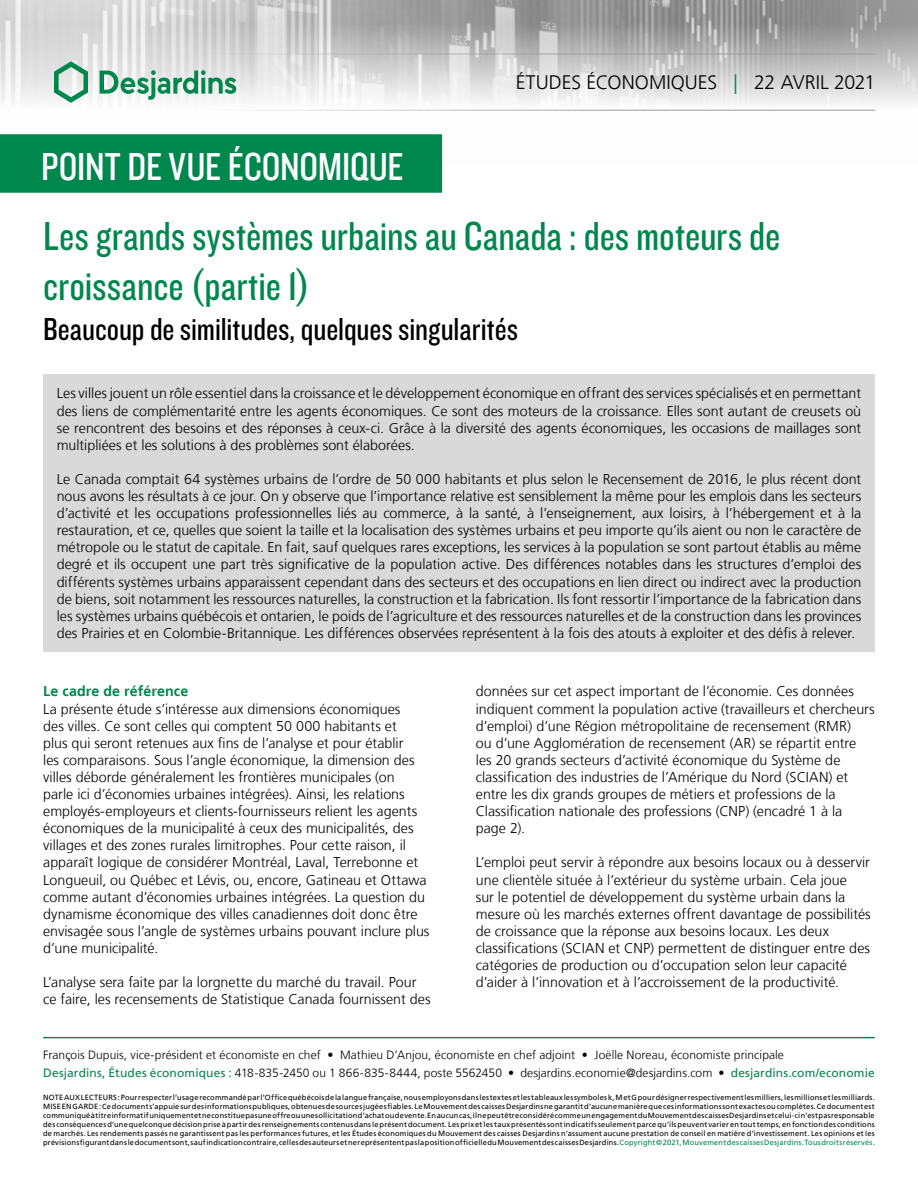
<style>
.page{position:relative;width:918px;height:1188px;background:#fff}
.page>*{position:absolute;margin:0;border:0;box-sizing:border-box;transform-origin:0 0}
.t1{font:42px/50.4px "Knockout 29 Junior Ltweight";color:#00874e}
.t2{font:40.5px "Knockout 29 Junior Ltweight";letter-spacing:-.005em;color:#fff}
.t3{font:33px "Knockout 29 Junior Ltweight";letter-spacing:-.005em;color:#000}
.t4{font:300 19.5px "Frutiger LT";color:#000}
.t5{font:300 14.25px/17.1px "Frutiger LT";color:#000}
.t6{font:700 14.25px "Frutiger LT";letter-spacing:.01em;color:#00874e}
.t7{font:300 12px/18.1px "Frutiger LT";letter-spacing:.005em;color:#000}
.t8{font:7.5px/9px "Frutiger LT";letter-spacing:.025em;color:#000;text-align:justify}
.s1{color:#00874e}
.s2{font-weight:400;color:#00874e}
</style>
<div class="page">
<img style="left:0;top:0;width:918px;height:164px">
<hr style="left:43px;top:54px;width:832px;height:1px;background:#9d9d9c">
<hr style="left:43px;top:110px;width:832px;height:1px;background:#9d9d9c">
<svg style="left:54px;top:61px;width:34px;height:42px"></svg>
<svg style="left:100px;top:70px;width:136px;height:30px"></svg>
<div style="left:0;top:135px;width:441px;height:57px;background:#00874e"></div>
<div style="left:0;top:134px;width:442px;height:59px;border:2px solid #00874e"></div>
<hr style="left:43px;top:1037px;width:832px;height:1px;background:#00874e">
<div style="left:43px;top:374px;width:832px;height:277px;background:#d9d9d9"></div>
<h2 class="t2" style="left:41px;top:140px;width:364px">POINT DE VUE ÉCONOMIQUE</h2>
<h3 class="t4" style="left:516px;top:72px;width:361px">ÉTUDES ÉCONOMIQUES <span class="s1">|</span> 22 AVRIL 2021</h3>
<h1 class="t1" style="left:43px;top:209px;width:738px">Les grands systèmes urbains au Canada : des moteurs de croissance (partie 1)</h1>
<h3 class="t3" style="left:43px;top:308px;width:476px">Beaucoup de similitudes, quelques singularités</h3>
<p class="t5" style="left:57px;top:385px;width:806px;text-align:justify">Les villes jouent un rôle essentiel dans la croissance et le développement économique en offrant des services spécialisés et en permettant des liens de complémentarité entre les agents économiques. Ce sont des moteurs de la croissance. Elles sont autant de creusets où se rencontrent des besoins et des réponses à ceux-ci. Grâce à la diversité des agents économiques, les occasions de maillages sont multipliées et les solutions à des problèmes sont élaborées.</p>
<p class="t5" style="left:57px;top:471px;width:806px;text-align:justify">Le Canada comptait 64 systèmes urbains de l’ordre de 50 000 habitants et plus selon le Recensement de 2016, le plus récent dont nous avons les résultats à ce jour. On y observe que l’importance relative est sensiblement la même pour les emplois dans les secteurs d’activité et les occupations professionnelles liés au commerce, à la santé, à l’enseignement, aux loisirs, à l’hébergement et à la restauration, et ce, quelles que soient la taille et la localisation des systèmes urbains et peu importe qu’ils aient ou non le caractère de métropole ou le statut de capitale. En fait, sauf quelques rares exceptions, les services à la population se sont partout établis au même degré et ils occupent une part très significative de la population active. Des différences notables dans les structures d’emploi des différents systèmes urbains apparaissent cependant dans des secteurs et des occupations en lien direct ou indirect avec la production de biens, soit notamment les ressources naturelles, la construction et la fabrication. Ils font ressortir l’importance de la fabrication dans les systèmes urbains québécois et ontarien, le poids de l’agriculture et des ressources naturelles et de la construction dans les provinces des Prairies et en Colombie-Britannique. Les différences observées représentent à la fois des atouts à exploiter et des défis à relever.</p>
<p class="t6" style="left:43px;top:683px;width:147px">Le cadre de référence</p>
<p class="t5" style="left:43px;top:700px;width:388px">La présente étude s’intéresse aux dimensions économiques<br>des villes. Ce sont celles qui comptent 50 000 habitants et<br>plus qui seront retenues aux fins de l’analyse et pour établir<br>les comparaisons. Sous l’angle économique, la dimension des villes déborde généralement les frontières municipales (on<br>parle ici d’économies urbaines intégrées). Ainsi, les relations employés‑employeurs et clients-fournisseurs relient les agents économiques de la municipalité à ceux des municipalités, des villages et des zones rurales limitrophes. Pour cette raison, il apparaît logique de considérer Montréal, Laval, Terrebonne et Longueuil, ou Québec et Lévis, ou, encore, Gatineau et Ottawa comme autant d’économies urbaines intégrées. La question du dynamisme économique des villes canadiennes doit donc être envisagée sous l’angle de systèmes urbains pouvant inclure plus d’une municipalité.</p>
<p class="t5" style="left:43px;top:974px;width:389px">L’analyse sera faite par la lorgnette du marché du travail. Pour ce faire, les recensements de Statistique Canada fournissent des</p>
<p class="t5" style="left:476px;top:683px;width:400px">données sur cet aspect important de l’économie. Ces données indiquent comment la population active (travailleurs et chercheurs d’emploi) d’une Région métropolitaine de recensement (RMR)<br>ou d’une Agglomération de recensement (AR) se répartit entre les 20 grands secteurs d’activité économique du Système de classification des industries de l’Amérique du Nord (SCIAN) et entre les dix grands groupes de métiers et professions de la Classification nationale des professions (CNP) (encadré 1 à la page 2).</p>
<p class="t5" style="left:476px;top:854px;width:396px">L’emploi peut servir à répondre aux besoins locaux ou à desservir une clientèle située à l’extérieur du système urbain. Cela joue<br>sur le potentiel de développement du système urbain dans la mesure où les marchés externes offrent davantage de possibilités de croissance que la réponse aux besoins locaux. Les deux classifications (SCIAN et CNP) permettent de distinguer entre des catégories de production ou d’occupation selon leur capacité d’aider à l’innovation et à l’accroissement de la productivité.</p>
<p class="t7" style="left:43px;top:1046px;width:833px">François Dupuis, vice-président et économiste en chef • Mathieu D’Anjou, économiste en chef adjoint • Joëlle Noreau, économiste principale<br><span class="s2">Desjardins, Études économiques :</span> 418‑835‑2450 ou 1 866‑835‑8444, poste 5562450 • desjardins.economie@desjardins.com • <span class="s2">desjardins.com/economie</span></p>
<p class="t8" style="left:43px;top:1093px;width:833px">NOTE AUX LECTEURS: Pour respecter l’usage recommandé par l’Office québécois de la langue française, nous employons dans les textes et les tableaux les symboles k, M et G pour désigner respectivement les milliers, les millions et les milliards.<br>MISE EN GARDE: Ce document s’appuie sur des informations publiques, obtenues de sources jugées fiables. Le Mouvement des caisses Desjardins ne garantit d’aucune manière que ces informations sont exactes ou complètes. Ce document est communiqué à titre informatif uniquement et ne constitue pas une offre ou une sollicitation d’achat ou de vente. En aucun cas, il ne peut être considéré comme un engagement du Mouvement des caisses Desjardins et celui-ci n’est pas responsable des conséquences d’une quelconque décision prise à partir des renseignements contenus dans le présent document. Les prix et les taux présentés sont indicatifs seulement parce qu’ils peuvent varier en tout temps, en fonction des conditions de marchés. Les rendements passés ne garantissent pas les performances futures, et les Études économiques du Mouvement des caisses Desjardins n’assument aucune prestation de conseil en matière d’investissement. Les opinions et les prévisions figurant dans le document sont, sauf indication contraire, celles des auteurs et ne représentent pas la position officielle du Mouvement des caisses Desjardins. <span class="s1">Copyright©2021, Mouvement des caisses Desjardins. Tous droits réservés.</span></p>
</div>
